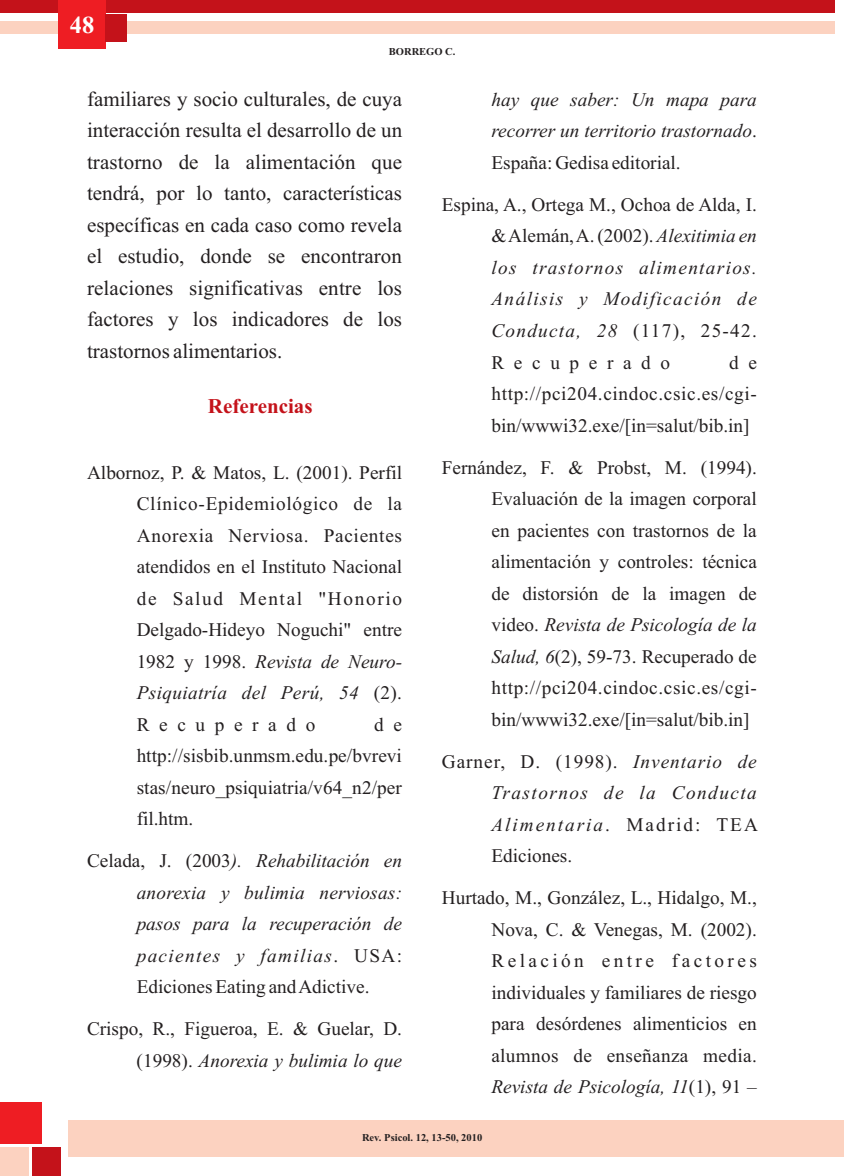
<style>
.page{position:relative;width:844px;height:1176px;background:#fff}
.page>*{position:absolute;margin:0;border:0;box-sizing:border-box;transform-origin:0 0}
.t1{font:700 24.5px "Times New Roman";color:#fff}
.t2{font:21px/31.5px "Times New Roman";color:#231f20;text-align:justify}
.t3{font:700 21px "Times New Roman";color:#c4121a}
.t4{font:19.25px/31.5px "Times New Roman";color:#231f20;text-align:justify}
.t5{font:italic 19.25px/31.5px "Times New Roman";color:#231f20;text-align:justify}
.t6{font:700 10.5px "Times New Roman";color:#231f20}
.s1{font-style:italic}
.s2{font-style:normal}
</style>
<div class="page">
<div style="left:68px;top:1120px;width:775px;height:37px;background:#fcd2c0"></div>
<div style="left:0;top:1147px;width:29px;height:29px;background:#fcd2c0"></div>
<div style="left:0;top:1101px;width:41px;height:42px;background:#ee1d23"></div>
<div style="left:32px;top:1147px;width:28px;height:29px;background:#c4121a"></div>
<div style="left:0;top:0;width:833px;height:13px;background:#c4121a"></div>
<div style="left:0;top:21px;width:833px;height:13px;background:#fcd2c0"></div>
<div style="left:58px;top:0;width:47px;height:49px;background:#ee1d23"></div>
<div style="left:105px;top:15px;width:22px;height:27px;background:#c4121a"></div>
<p class="t1" style="left:70px;top:16px;width:26px">48</p>
<p class="t6" style="left:389px;top:48px;width:68px">BORREGO C.</p>
<p class="t2" style="left:87px;top:85px;width:316px">familiares y socio culturales, de cuya interacción resulta el desarrollo de un trastorno de la alimentación que tendrá, por lo tanto, características específicas en cada caso como revela el estudio, donde se encontraron relaciones significativas entre los factores y los indicadores de los trastornos alimentarios.</p>
<p class="t3" style="left:208px;top:399px;width:106px">Referencias</p>
<p class="t4" style="left:137px;top:458px;width:267px;text-indent:-50px">Albornoz, P. &amp; Matos, L. (2001). Perfil Clínico-Epidemiológico de la Anorexia Nerviosa. Pacientes atendidos en el Instituto Nacional de Salud Mental "Honorio Delgado-Hideyo Noguchi" entre 1982 y 1998. <span class="s1">Revista de Neuro-Psiquiatría del Perú, 54</span> (2).<br>Recuperado</p>
<p class="t4" style="left:137px;top:710px;width:267px;text-indent:237px">d e http://sisbib.unmsm.edu.pe/bvrevi stas/neuro_psiquiatria/v64_n2/per fil.htm.</p>
<p class="t5" style="left:137px;top:847px;width:267px;text-indent:-50px"><span class="s2">Celada, J. (2003</span>). Rehabilitación en anorexia y bulimia nerviosas: pasos para la recuperación de pacientes y familias<span class="s2">. USA:<br>Ediciones Eating and Adictive.</span></p>
<p class="t4" style="left:87px;top:1015px;width:316px;text-align:right">Crispo, R., Figueroa, E. &amp; Guelar, D. (1998). <span class="s1">Anorexia y bulimia lo que</span></p>
<p class="t5" style="left:491px;top:86px;width:267px">hay que saber: Un mapa para recorrer un territorio trastornado<span class="s2">.<br>España: Gedisa editorial.</span></p>
<p class="t4" style="left:491px;top:191px;width:267px;text-indent:-50px">Espina, A., Ortega M., Ochoa de Alda, I. &amp; Alemán, A. (2002). <span class="s1">Alexitimia en los trastornos alimentarios.<br>Análisis y Modificación de Conducta, 28</span> (117), 25-42.<br>Recuperado</p>
<p class="t4" style="left:491px;top:348px;width:267px;text-indent:237px">d e http://pci204.cindoc.csic.es/cgi&shy;bin/wwwi32.exe/[in=salut/bib.in]</p>
<p class="t4" style="left:491px;top:453px;width:267px;text-indent:-50px">Fernández, F. &amp; Probst, M. (1994).<br>Evaluación de la imagen corporal en pacientes con trastornos de la alimentación y controles: técnica de distorsión de la imagen de video. <span class="s1">Revista de Psicología de la Salud, 6</span>(2), 59-73. Recuperado de http://pci204.cindoc.csic.es/cgi&shy;bin/wwwi32.exe/[in=salut/bib.in]</p>
<p class="t5" style="left:491px;top:747px;width:268px;text-indent:-50px"><span class="s2">Garner, D. (1998).</span> Inventario de Trastornos de la Conducta Alimentaria<span class="s2">. Madrid: TEA Ediciones.</span></p>
<p class="t4" style="left:491px;top:884px;width:267px;text-indent:-50px">Hurtado, M., González, L., Hidalgo, M., Nova, C. &amp; Venegas, M. (2002).<br>Relación entre factores individuales y familiares de riesgo para desórdenes alimenticios en alumnos de enseñanza media.<br><span class="s1">Revista de Psicología, 11</span>(1), 91 –</p>
<p class="t6" style="left:362px;top:1134px;width:122px">Rev. Psicol. 12, 13-50, 2010</p>
</div>
